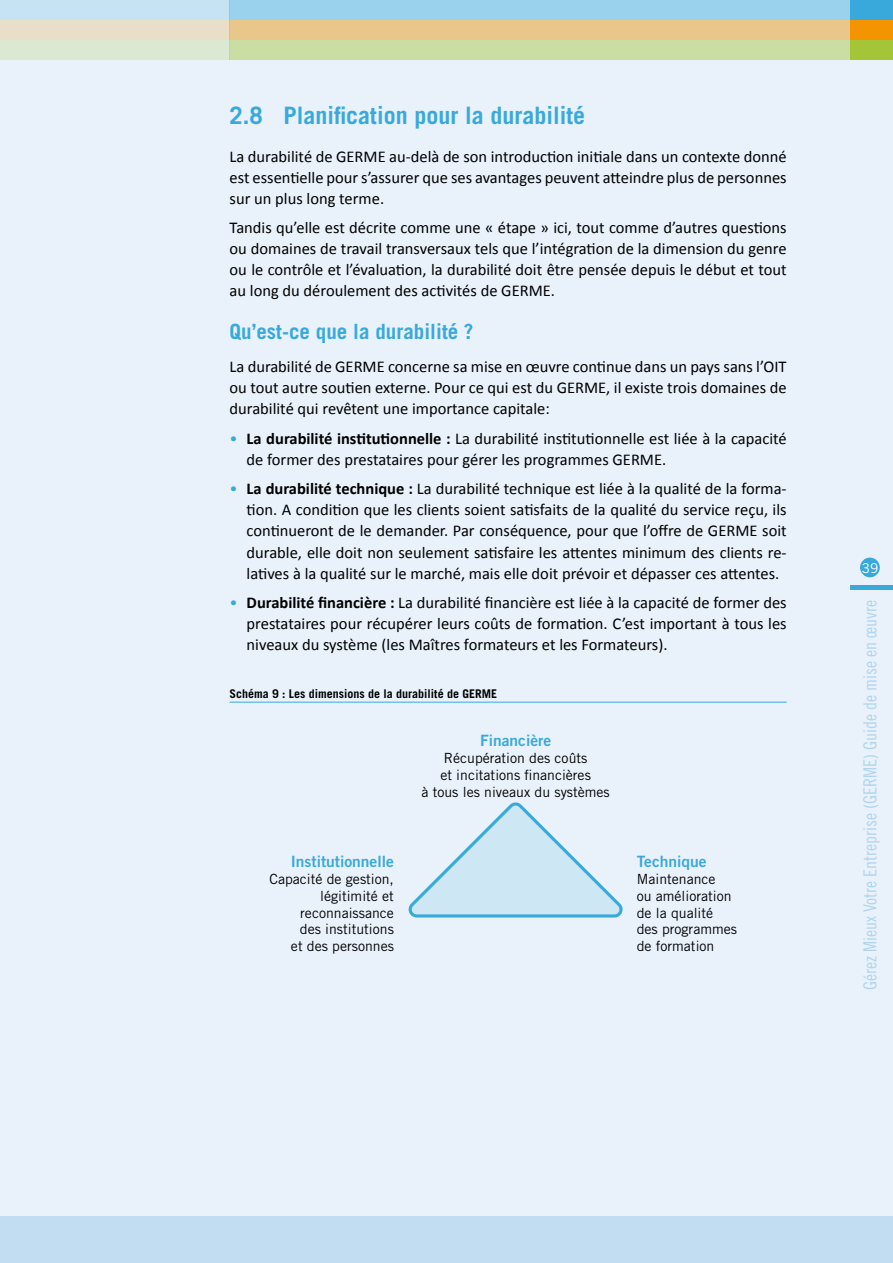
<style>
.page{position:relative;width:893px;height:1263px;background:#e9f2fa}
.page>*{position:absolute;margin:0;border:0;box-sizing:border-box;transform-origin:0 0}
.t1{font:700 24px "Trade Gothic LT Std";color:#39a9dc}
.t2{font:700 21px "Trade Gothic LT Std";color:#39a9dc}
.t3{font:18px "Trade Gothic LT Std Cn 18";color:#b0d4ee}
.t4{font:16.5px/21px "Calibri";color:#000;text-align:justify}
.t5{font:15.6px "Trade Gothic LT Std Bd 2";color:#39a9dc}
.t6{font:14.1px/16.8px "Trade Gothic LT Std";color:#000;text-align:center}
.t7{font:13.5px "Trade Gothic LT Std";color:#fff}
.t8{font:700 12px "Trade Gothic LT Std";color:#000}
.s1{font-family:"Conduit ITC Std";color:#39a9dc}
.s2{font-weight:700}
</style>
<div class="page">
<div style="left:1px;top:1216px;width:892px;height:47px;background:#c2ddf1"></div>
<hr style="left:850px;top:586px;width:43px;height:4px;background:#39a9dc">
<div style="left:230px;top:40px;width:663px;height:20px;background:#cadda2"></div>
<div style="left:230px;top:20px;width:663px;height:20px;background:#e9c78a"></div>
<div style="left:230px;top:0;width:663px;height:20px;background:#9ad1ec"></div>
<div style="left:0;top:40px;width:230px;height:20px;background:#dbe9d3"></div>
<div style="left:0;top:20px;width:230px;height:20px;background:#e9dfc8"></div>
<div style="left:0;top:0;width:230px;height:20px;background:#c6e3f4"></div>
<div style="left:850px;top:40px;width:43px;height:20px;background:#a4c537"></div>
<div style="left:850px;top:20px;width:43px;height:20px;background:#f39400"></div>
<div style="left:850px;top:0;width:43px;height:20px;background:#39a9dc"></div>
<div style="left:860px;top:558px;width:20px;height:19px;background:#39a9dc;border-radius:50%"></div>
<hr style="left:230px;top:702px;width:557px;height:1px;background:#39a9dc">
<svg style="left:408px;top:802px;width:215px;height:116px"></svg>
<h1 class="t1" style="left:230px;top:100px;width:357px">2.8 Planification pour la durabilité</h1>
<p class="t4" style="left:230px;top:146px;width:558px">La durabilité de GERME au-delà de son introduction initiale dans un contexte donné est essentielle pour s’assurer que ses avantages peuvent atteindre plus de personnes sur un plus long terme.</p>
<p class="t4" style="left:230px;top:217px;width:559px">Tandis qu’elle est décrite comme une « étape » ici, tout comme d’autres questions ou domaines de travail transversaux tels que l’intégration de la dimension du genre ou le contrôle et l’évaluation, la durabilité doit être pensée depuis le début et tout au long du déroulement des activités de GERME.</p>
<p class="t2" style="left:230px;top:318px;width:245px">Qu’est-ce que la durabilité ?</p>
<p class="t4" style="left:230px;top:356px;width:559px">La durabilité de GERME concerne sa mise en œuvre continue dans un pays sans l’OIT ou tout autre soutien externe. Pour ce qui est du GERME, il existe trois domaines de durabilité qui revêtent une importance capitale:</p>
<p class="t4" style="left:247px;top:428px;width:542px;text-indent:-17px"><span class="s1">•</span> <span class="s2">La durabilité institutionnelle :</span> La durabilité institutionnelle est liée à la capacité de former des prestataires pour gérer les programmes GERME.</p>
<p class="t4" style="left:247px;top:479px;width:541px;text-indent:-17px"><span class="s1">•</span> <span class="s2">La durabilité technique :</span> La durabilité technique est liée à la qualité de la forma&shy;tion. A condition que les clients soient satisfaits de la qualité du service reçu, ils continueront de le demander. Par conséquence, pour que l’offre de GERME soit durable, elle doit non seulement satisfaire les attentes minimum des clients re&shy;latives à la qualité sur le marché, mais elle doit prévoir et dépasser ces attentes.</p>
<p class="t4" style="left:247px;top:592px;width:541px;text-indent:-17px"><span class="s1">•</span> <span class="s2">Durabilité financière :</span> La durabilité financière est liée à la capacité de former des prestataires pour récupérer leurs coûts de formation. C’est important à tous les niveaux du système (les Maîtres formateurs et les Formateurs).</p>
<p class="t8" style="left:230px;top:686px;width:269px">Schéma 9 : Les dimensions de la durabilité de GERME</p>
<p class="t5" style="left:480px;top:731px;width:73px">Financière</p>
<p class="t6" style="left:421px;top:749px;width:190px">Récupération des coûts<br>et incitations financières<br>à tous les niveaux du systèmes</p>
<p class="t5" style="left:291px;top:852px;width:105px">Institutionnelle</p>
<p class="t6" style="left:270px;top:870px;width:126px;text-align:right">Capacité de gestion, légitimité et reconnaissance<br>des institutions<br>et des personnes</p>
<p class="t5" style="left:637px;top:852px;width:71px">Technique</p>
<p class="t6" style="left:637px;top:870px;width:102px;text-align:left">Maintenance<br>ou amélioration de la qualité des programmes de formation</p>
<p class="t7" style="left:862px;top:560px;width:18px">39</p>
<p class="t3" style="left:859px;top:990px;width:392px;rotate:-90deg">Gérez Mieux Votre Entreprise (GERME) Guide de mise en œuvre</p>
</div>
